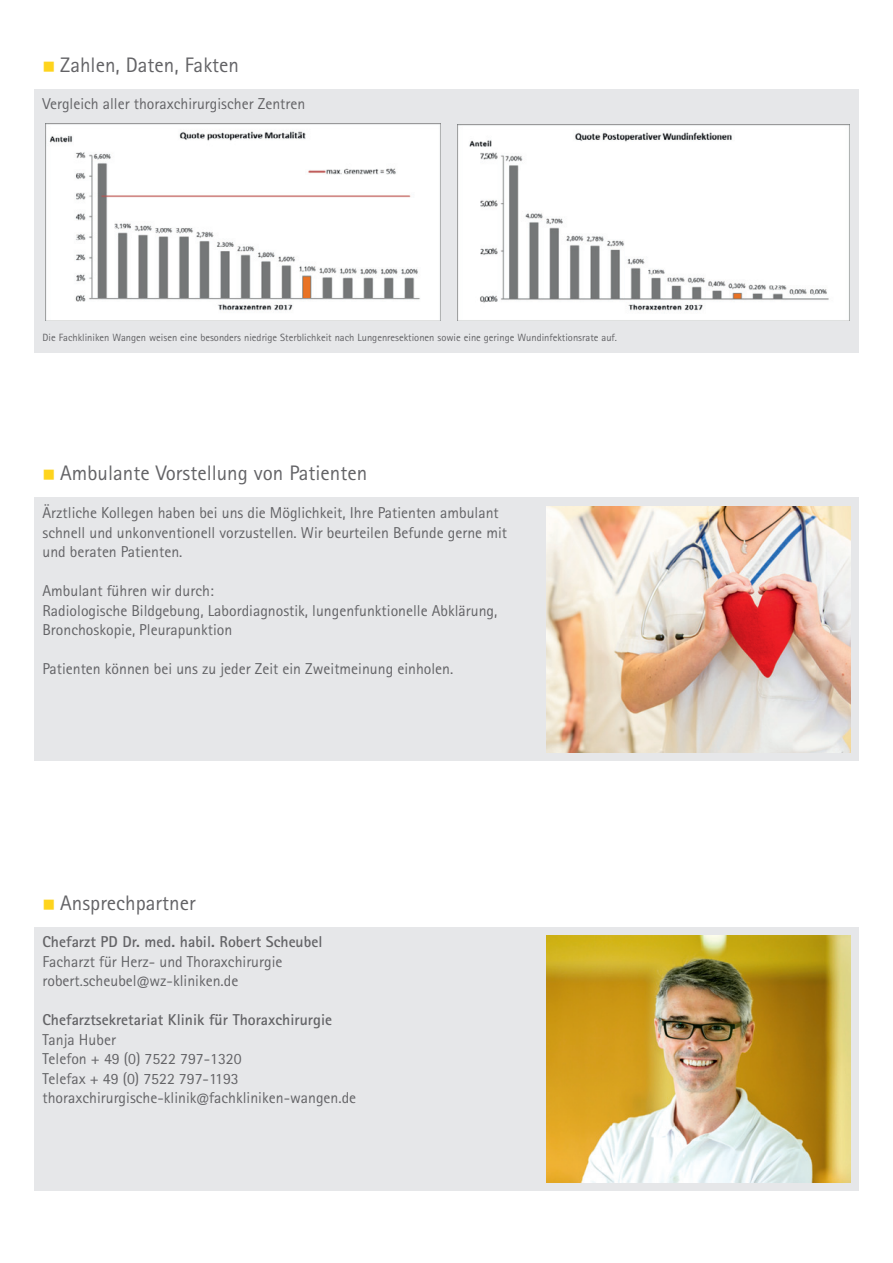
<style>
.page{position:relative;width:893px;height:1263px;background:#fff}
.page>*{position:absolute;margin:0;border:0;box-sizing:border-box;transform-origin:0 0}
.t1{font:21px "Rotis Sans Serif Pro";color:#636366}
.t2{font:15.75px/19.5px "Rotis Sans Serif Pro";color:#636366}
.t3{font:700 15.75px "Rotis Sans Serif Pro";color:#636366}
.t4{font:10.5px "Rotis Sans Serif Pro";color:#636366}
.s1{color:#fed41d}
</style>
<div class="page">
<div style="left:34px;top:927px;width:825px;height:264px;background:#e6e7e9"></div>
<div style="left:34px;top:497px;width:825px;height:264px;background:#e6e7e9"></div>
<div style="left:34px;top:89px;width:825px;height:264px;background:#e6e7e9"></div>
<img style="left:546px;top:506px;width:304px;height:247px">
<img style="left:546px;top:935px;width:304px;height:247px">
<img style="left:46px;top:123px;width:394px;height:198px">
<img style="left:458px;top:126px;width:391px;height:195px">
<h1 class="t1" style="left:43px;top:58px;width:198px"><span class="s1">■</span> Zahlen, Daten, Fakten</h1>
<p class="t2" style="left:43px;top:95px;width:264px">Vergleich aller thoraxchirurgischer Zentren</p>
<p class="t4" style="left:43px;top:334px;width:576px">Die Fachkliniken Wangen weisen eine besonders niedrige Sterblichkeit nach Lungenresektionen sowie eine geringe Wundinfektionsrate auf.</p>
<h1 class="t1" style="left:43px;top:466px;width:326px"><span class="s1">■</span> Ambulante Vorstellung von Patienten</h1>
<p class="t2" style="left:43px;top:504px;width:466px">Ärztliche Kollegen haben bei uns die Möglichkeit, Ihre Patienten ambulant schnell und unkonventionell vorzustellen. Wir beurteilen Befunde gerne mit und beraten Patienten.</p>
<p class="t2" style="left:43px;top:582px;width:456px">Ambulant führen wir durch:<br>Radiologische Bildgebung, Labordiagnostik, lungenfunktionelle Abklärung,<br>Bronchoskopie, Pleurapunktion</p>
<p class="t2" style="left:43px;top:660px;width:412px">Patienten können bei uns zu jeder Zeit ein Zweitmeinung einholen.</p>
<h1 class="t1" style="left:43px;top:895px;width:155px"><span class="s1">■</span> Ansprechpartner</h1>
<p class="t3" style="left:43px;top:936px;width:281px">Chefarzt PD Dr. med. habil. Robert Scheubel</p>
<p class="t2" style="left:43px;top:953px;width:241px">Facharzt für Herz- und Thoraxchirurgie robert.scheubel@wz-kliniken.de</p>
<p class="t3" style="left:43px;top:1014px;width:291px">Chefarztsekretariat Klinik für Thoraxchirurgie</p>
<p class="t2" style="left:43px;top:1031px;width:315px">Tanja Huber<br>Telefon + 49 (0) 7522 797-1320<br>Telefax + 49 (0) 7522 797-1193 thoraxchirurgische-klinik@fachkliniken-wangen.de</p>
</div>
